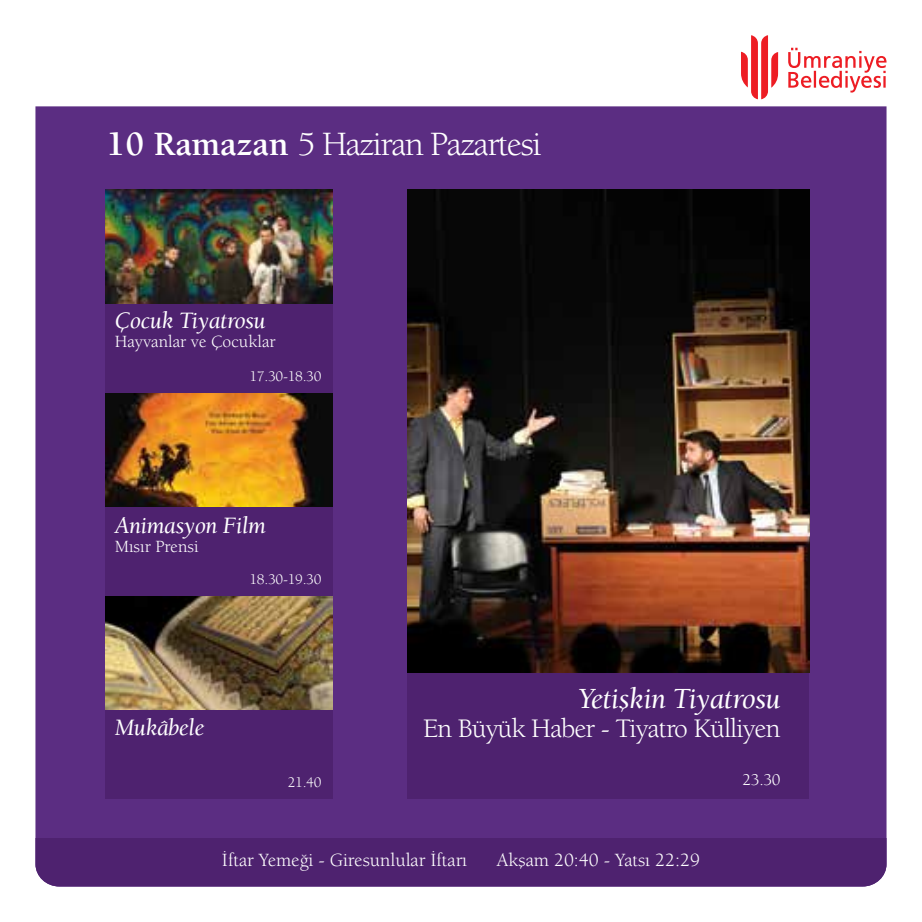
<style>
.page{position:relative;width:922px;height:922px;background:#fff}
.page>*{position:absolute;margin:0;border:0;box-sizing:border-box;transform-origin:0 0}
.t1{font:35px "Berkeley Std";letter-spacing:-.04em;color:#fff}
.t2{font:italic 30px "ITC Berkeley Oldstyle Std";letter-spacing:-.02em;color:#fff}
.t3{font:27.5px "Berkeley Std";letter-spacing:-.03em;color:#fff}
.t4{font:italic 24px "ITC Berkeley Oldstyle Std";letter-spacing:-.02em;color:#fff}
.t5{font:19.25px "Berkeley Std";color:#fff}
.t6{font:17.5px "Berkeley Std";color:#fff}
.t7{font:16.75px "Berkeley Std";color:#fff}
.t8{font:15px "Berkeley Std";letter-spacing:-.02em;color:#fff}
.s1{font-family:"ITC Berkeley Oldstyle Std";font-weight:700}
</style>
<div class="page">
<div style="left:35px;top:106px;width:851px;height:731px;background:#5b2d82"></div>
<div style="left:35px;top:837px;width:851px;height:49px;background:#4e226f"></div>
<svg style="left:788px;top:48px;width:98px;height:44px"></svg>
<svg style="left:741px;top:35px;width:37px;height:64px"></svg>
<img style="left:105px;top:393px;width:227px;height:114px">
<div style="left:105px;top:507px;width:227px;height:89px;background:#4e226f"></div>
<img style="left:105px;top:596px;width:227px;height:114px">
<div style="left:105px;top:710px;width:227px;height:89px;background:#4e226f"></div>
<div style="left:407px;top:672px;width:401px;height:127px;background:#4e226f"></div>
<img style="left:407px;top:190px;width:402px;height:482px">
<img style="left:105px;top:190px;width:227px;height:114px">
<div style="left:105px;top:304px;width:227px;height:89px;background:#4e226f"></div>
<h1 class="t1" style="left:107px;top:125px;width:436px"><span class="s1">10 Ramazan</span> 5 Haziran Pazartesi</h1>
<p class="t4" style="left:115px;top:307px;width:152px">Çocuk Tiyatrosu</p>
<p class="t6" style="left:115px;top:332px;width:162px">Hayvanlar ve Çocuklar</p>
<p class="t8" style="left:249px;top:368px;width:74px">17.30-18.30</p>
<p class="t4" style="left:115px;top:512px;width:153px">Animasyon Film</p>
<p class="t6" style="left:115px;top:537px;width:85px">Mısır Prensi</p>
<p class="t8" style="left:249px;top:570px;width:74px">18.30-19.30</p>
<p class="t4" style="left:115px;top:714px;width:91px">Mukâbele</p>
<p class="t8" style="left:287px;top:773px;width:35px">21.40</p>
<h2 class="t2" style="left:577px;top:682px;width:204px">Yetişkin Tiyatrosu</h2>
<h3 class="t3" style="left:423px;top:713px;width:359px">En Büyük Haber - Tiyatro Külliyen</h3>
<p class="t7" style="left:742px;top:770px;width:39px">23.30</p>
<p class="t5" style="left:222px;top:849px;width:246px">İftar Yemeği - Giresunlular İftarı</p>
<p class="t5" style="left:497px;top:849px;width:204px">Akşam 20:40 - Yatsı 22:29</p>
</div>
